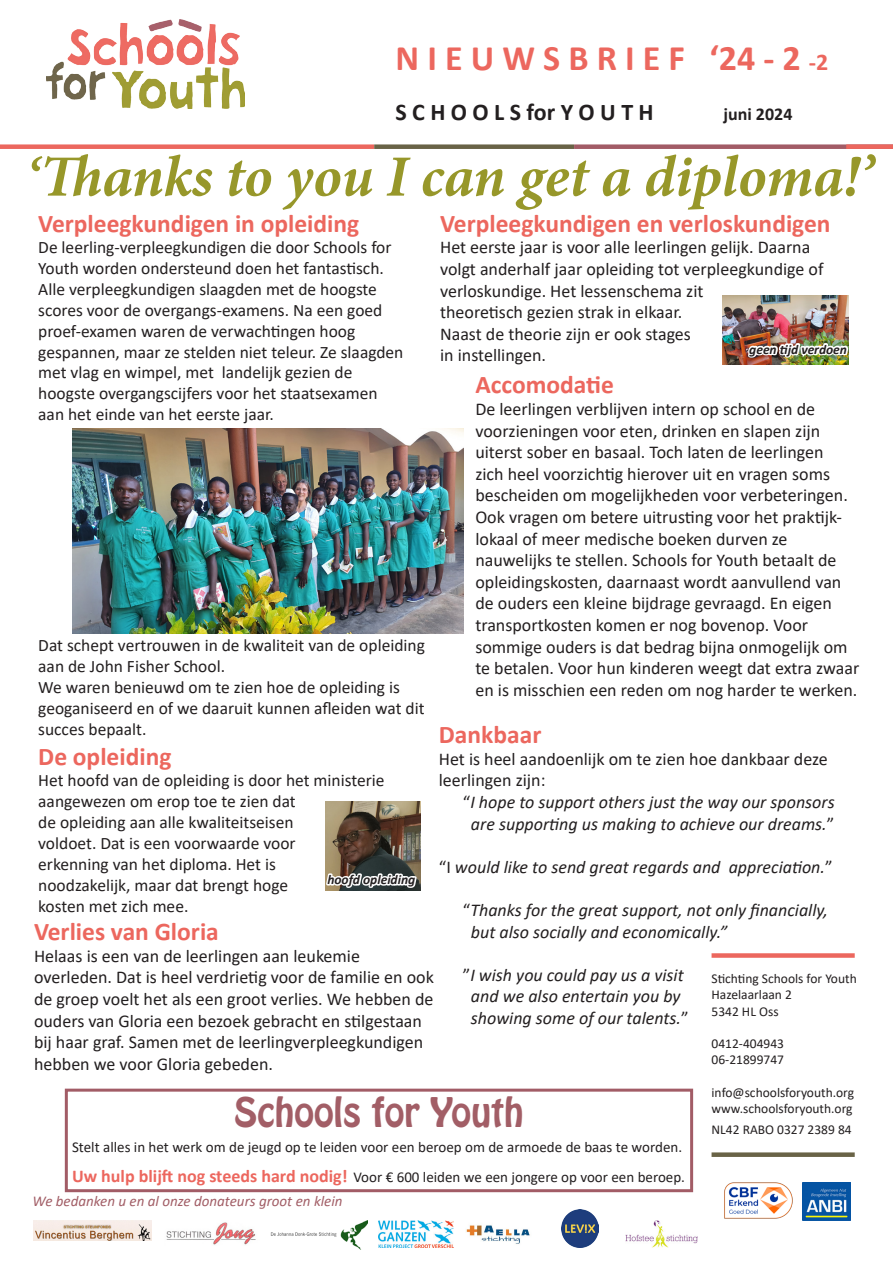
<style>
.page{position:relative;width:893px;height:1263px;background:#fff}
.page>*{position:absolute;margin:0;border:0;box-sizing:border-box;transform-origin:0 0}
.t1{font:italic 700 58.5px "Minion Pro";letter-spacing:-.005em;color:#97972a}
.t2{font:700 36px "Calibri";color:#ec675e}
.t3{font:36px "Hobo Std";color:#a25e66}
.t4{font:700 25.5px "Calibri";color:#ec675e}
.t5{font:700 24px "Calibri";color:#231f20}
.t6{font:18px/21.6px "Calibri";color:#231f20}
.t7{font:italic 18px/21.6px "Calibri";color:#231f20;text-align:center}
.t8{font:700 18px "Calibri";color:#231f20}
.t9{font:17.4px/21px "Calibri";color:#231f20}
.t10{font:15px/30.6px "Calibri";color:#231f20}
.t11{font:italic 15px "Calibri";color:#a25e66}
.t12{font:13.5px/16.2px "Calibri";color:#231f20}
.t13{font:italic 700 13.5px "Calibri";color:#231f20}
.s1{font-size:24px}
.s2{font-size:55.5px}
.s3{font-style:normal}
.s4{font-weight:700;font-size:18px;color:#ec675e}
</style>
<div class="page">
<div style="left:0;top:144px;width:374px;height:5px;background:#ec675e"></div>
<div style="left:374px;top:144px;width:200px;height:5px;background:#696346"></div>
<div style="left:574px;top:144px;width:319px;height:5px;background:#a25c66"></div>
<div style="left:711px;top:953px;width:144px;height:5px;background:#ec675e"></div>
<div style="left:711px;top:1152px;width:144px;height:5px;background:#696346"></div>
<img style="left:802px;top:1182px;width:48px;height:38px">
<img style="left:378px;top:1220px;width:76px;height:27px">
<img style="left:625px;top:1220px;width:72px;height:27px">
<img style="left:466px;top:1225px;width:64px;height:19px">
<img style="left:33px;top:1220px;width:118px;height:21px">
<img style="left:166px;top:1222px;width:90px;height:23px">
<img style="left:271px;top:1220px;width:97px;height:29px">
<img style="left:724px;top:1182px;width:69px;height:37px">
<div style="left:846px;top:144px;width:47px;height:5px;background:#ec675e"></div>
<div style="left:65px;top:1089px;width:628px;height:103px;border:3px solid #a25c66"></div>
<img style="left:326px;top:801px;width:95px;height:90px">
<img style="left:72px;top:428px;width:392px;height:206px">
<img style="left:722px;top:295px;width:126px;height:69px">
<img style="left:561px;top:1210px;width:38px;height:37px">
<svg style="left:325px;top:844px;width:94px;height:47px"></svg>
<img style="left:47px;top:19px;width:198px;height:89px">
<img style="left:746px;top:315px;width:103px;height:50px">
<h2 class="t2" style="left:395px;top:32px;width:434px">N I E U W S B R I E F ‘24 - 2 <span class="s1">-2</span></h2>
<h3 class="t5" style="left:395px;top:95px;width:260px">S C H O O L S for Y O U T H</h3>
<p class="t8" style="left:723px;top:101px;width:70px">juni 2024</p>
<h1 class="t1" style="left:26px;top:135px;width:849px"><span class="s2">‘</span>Thanks to you I can get a diploma!’</h1>
<h3 class="t4" style="left:38px;top:205px;width:322px">Verpleegkundigen in opleiding</h3>
<p class="t9" style="left:38px;top:236px;width:367px">De leerling-verpleegkundigen die door Schools for Youth worden ondersteund doen het fantastisch.<br>Alle verpleegkundigen slaagden met de hoogste scores voor de overgangs-examens. Na een goed proef-examen waren de verwachtingen hoog gespannen, maar ze stelden niet teleur. Ze slaagden met vlag en wimpel, met landelijk gezien de hoogste overgangscijfers voor het staatsexamen aan het einde van het eerste jaar.</p>
<h3 class="t4" style="left:440px;top:205px;width:392px">Verpleegkundigen en verloskundigen</h3>
<p class="t6" style="left:440px;top:236px;width:385px">Het eerste jaar is voor alle leerlingen gelijk. Daarna volgt anderhalf jaar opleiding tot verpleegkundige of verloskundige. Het lessenschema zit<br>theoretisch gezien strak in elkaar.<br>Naast de theorie zijn er ook stages<br>in instellingen.</p>
<h3 class="t4" style="left:475px;top:367px;width:140px">Accomodatie</h3>
<p class="t6" style="left:475px;top:398px;width:385px">De leerlingen verblijven intern op school en de voorzieningen voor eten, drinken en slapen zijn uiterst sober en basaal. Toch laten de leerlingen<br>zich heel voorzichtig hierover uit en vragen soms bescheiden om mogelijkheden voor verbeteringen.<br>Ook vragen om betere uitrusting voor het praktijk&shy;lokaal of meer medische boeken durven ze nauwelijks te stellen. Schools for Youth betaalt de opleidingskosten, daarnaast wordt aanvullend van de ouders een kleine bijdrage gevraagd. En eigen transportkosten komen er nog bovenop. Voor sommige ouders is dat bedrag bijna onmogelijk om te betalen. Voor hun kinderen weegt dat extra zwaar en is misschien een reden om nog harder te werken.</p>
<p class="t13" style="left:749px;top:340px;width:99px">geen tijd verdoen</p>
<p class="t9" style="left:38px;top:634px;width:388px">Dat schept vertrouwen in de kwaliteit van de opleiding aan de John Fisher School.<br>We waren benieuwd om te zien hoe de opleiding is geoganiseerd en of we daaruit kunnen afleiden wat dit succes bepaalt.</p>
<h3 class="t4" style="left:38px;top:739px;width:135px">De opleiding</h3>
<p class="t9" style="left:38px;top:770px;width:348px">Het hoofd van de opleiding is door het ministerie aangewezen om erop toe te zien dat<br>de opleiding aan alle kwaliteitseisen<br>voldoet. Dat is een voorwaarde voor<br>erkenning van het diploma. Het is<br>noodzakelijk, maar dat brengt hoge<br>kosten met zich mee.</p>
<h3 class="t4" style="left:439px;top:717px;width:104px">Dankbaar</h3>
<p class="t6" style="left:439px;top:747px;width:391px">Het is heel aandoenlijk om te zien hoe dankbaar deze leerlingen zijn:</p>
<p class="t7" style="left:463px;top:790px;width:373px"><span class="s3">“</span>I hope to support others just the way our sponsors are supporting us making to achieve our dreams.<span class="s3">”</span></p>
<p class="t7" style="left:439px;top:855px;width:395px"><span class="s3">“I</span> would like to send great regards and appreciation.<span class="s3">”</span></p>
<p class="t7" style="left:471px;top:898px;width:359px;text-align:left;text-indent:-8px"><span class="s3">“</span>Thanks for the great support, not only financially, but also socially and economically.”</p>
<p class="t7" style="left:463px;top:963px;width:227px"><span class="s3">”</span>I wish you could pay us a visit and we also entertain you by showing some of our talents.<span class="s3">”</span></p>
<p class="t13" style="left:327px;top:870px;width:89px">hoofd opleiding</p>
<h3 class="t4" style="left:34px;top:914px;width:186px">Verlies van Gloria</h3>
<p class="t6" style="left:34px;top:944px;width:401px">Helaas is een van de leerlingen aan leukemie overleden. Dat is heel verdrietig voor de familie en ook de groep voelt het als een groot verlies. We hebben de ouders van Gloria een bezoek gebracht en stilgestaan bij haar graf. Samen met de leerlingverpleegkundigen hebben we voor Gloria gebeden.</p>
<p class="t12" style="left:711px;top:970px;width:147px">Stichting Schools for Youth<br>Hazelaarlaan 2<br>5342 HL Oss</p>
<p class="t12" style="left:711px;top:1035px;width:74px">0412-404943<br>06-21899747</p>
<p class="t12" style="left:711px;top:1083px;width:144px">info@schoolsforyouth.org www.schoolsforyouth.org</p>
<p class="t12" style="left:711px;top:1121px;width:142px">NL42 RABO 0327 2389 84</p>
<h2 class="t3" style="left:234px;top:1087px;width:291px">Schools for Youth</h2>
<p class="t10" style="left:72px;top:1131px;width:614px">Stelt alles in het werk om de jeugd op te leiden voor een beroep om de armoede de baas te worden.<br><span class="s4">Uw hulp blijft nog steeds hard nodig!</span> Voor € 600 leiden we een jongere op voor een beroep.</p>
<p class="t11" style="left:33px;top:1191px;width:311px">We bedanken u en al onze donateurs groot en klein</p>
</div>
